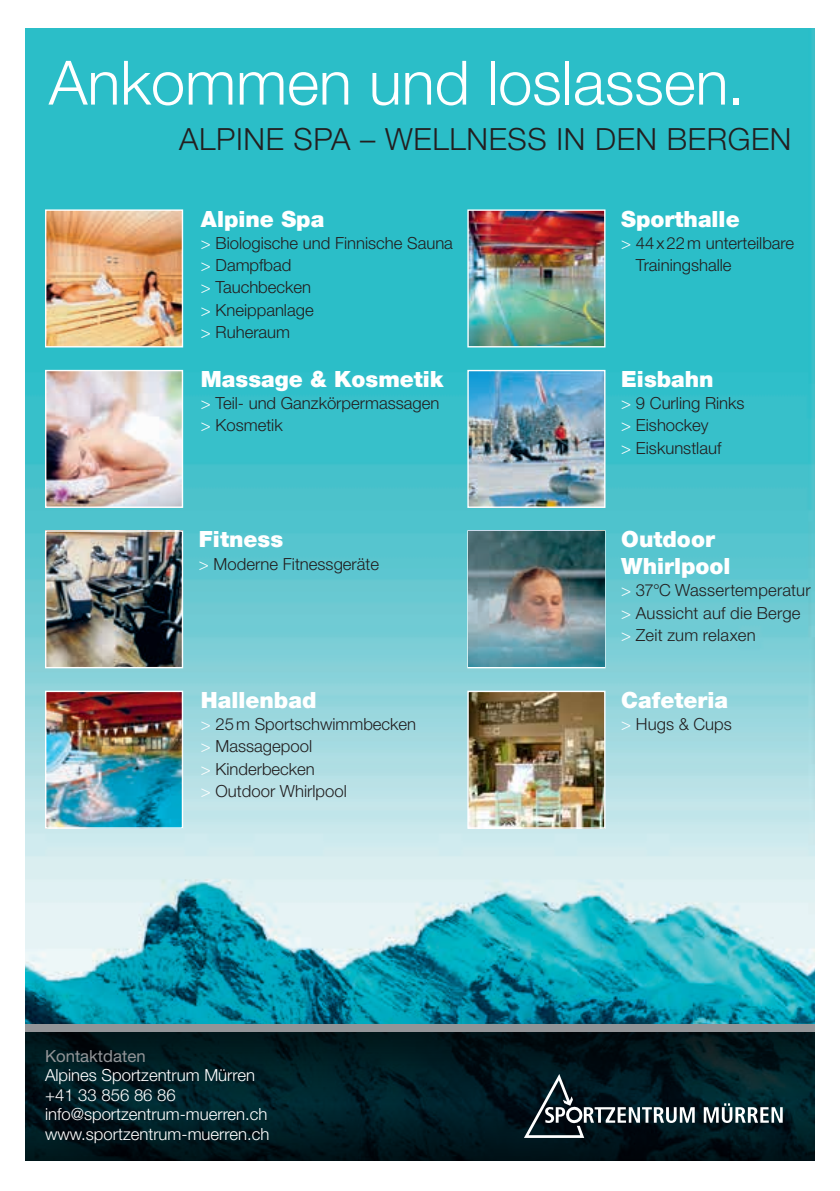
<style>
.page{position:relative;width:840px;height:1191px;background:#fff}
.page>*{position:absolute;margin:0;border:0;box-sizing:border-box;transform-origin:0 0}
.t1{font:300 61.2px "Helvetica Neue LT Std";color:#fff}
.t2{font:300 30.6px "Helvetica Neue LT Std";letter-spacing:.02em;color:#231f20}
.t3{font:900 22.2px/26.8px "Helvetica Neue LT";color:#fff}
.t4{font:300 16.6px/22.2px "Helvetica Neue LT Std";color:#231f20}
.t5{font:300 16.6px/19.4px "Helvetica Neue LT Std";color:#fff}
.t6{font:16.6px "Helvetica Neue";color:#939598}
.s1{color:#fff}
</style>
<div class="page">
<img style="left:25px;top:28px;width:789px;height:996px">
<svg style="left:25px;top:1032px;width:789px;height:128px;background:#00181f"></svg>
<div style="left:25px;top:1024px;width:789px;height:8px;background:#939598"></div>
<img style="left:469px;top:211px;width:134px;height:134px">
<div style="left:467px;top:209px;width:138px;height:138px;border:1px solid #fff"></div>
<img style="left:47px;top:211px;width:134px;height:134px">
<div style="left:45px;top:209px;width:138px;height:138px;border:1px solid #fff"></div>
<img style="left:469px;top:372px;width:134px;height:134px">
<div style="left:467px;top:370px;width:138px;height:138px;border:1px solid #fff"></div>
<img style="left:47px;top:372px;width:134px;height:134px">
<div style="left:45px;top:370px;width:138px;height:138px;border:1px solid #fff"></div>
<div style="left:467px;top:530px;width:138px;height:138px;border:1px solid #fff"></div>
<img style="left:47px;top:532px;width:134px;height:134px">
<div style="left:45px;top:530px;width:138px;height:138px;border:1px solid #fff"></div>
<img style="left:469px;top:692px;width:134px;height:134px">
<div style="left:467px;top:690px;width:138px;height:138px;border:1px solid #fff"></div>
<img style="left:47px;top:692px;width:134px;height:134px">
<div style="left:45px;top:690px;width:138px;height:138px;border:1px solid #fff"></div>
<svg style="left:703px;top:1103px;width:79px;height:20px"></svg>
<svg style="left:523px;top:1074px;width:171px;height:64px;background:#24353d"></svg>
<img style="left:468px;top:531px;width:135px;height:136px">
<h1 class="t1" style="left:49px;top:45px;width:696px">Ankommen und loslassen.</h1>
<h2 class="t2" style="left:179px;top:121px;width:613px">ALPINE SPA – WELLNESS IN DEN BERGEN</h2>
<h3 class="t3" style="left:201px;top:205px;width:125px">Alpine Spa</h3>
<p class="t4" style="left:201px;top:231px;width:253px"><span class="s1">&gt;</span> Biologische und Finnische Sauna <span class="s1">&gt;</span> Dampfbad<br><span class="s1">&gt;</span> Tauchbecken<br><span class="s1">&gt;</span> Kneippanlage<br><span class="s1">&gt;</span> Ruheraum</p>
<h3 class="t3" style="left:201px;top:365px;width:244px">Massage &amp; Kosmetik</h3>
<p class="t4" style="left:201px;top:392px;width:240px"><span class="s1">&gt;</span> Teil- und Ganzkörpermassagen <span class="s1">&gt;</span> Kosmetik</p>
<h3 class="t3" style="left:199px;top:526px;width:86px">Fitness</h3>
<p class="t4" style="left:199px;top:552px;width:182px"><span class="s1">&gt;</span> Moderne Fitnessgeräte</p>
<h3 class="t3" style="left:201px;top:686px;width:117px">Hallenbad</h3>
<p class="t4" style="left:201px;top:712px;width:217px"><span class="s1">&gt;</span> 25m Sportschwimmbecken <span class="s1">&gt;</span> Massagepool<br><span class="s1">&gt;</span> Kinderbecken<br><span class="s1">&gt;</span> Outdoor Whirlpool</p>
<p class="t6" style="left:45px;top:1046px;width:102px">Kontaktdaten</p>
<p class="t5" style="left:45px;top:1065px;width:226px">Alpines Sportzentrum Mürren +41 33 856 86 86 info@sportzentrum-muerren.ch www.sportzentrum-muerren.ch</p>
<h3 class="t3" style="left:621px;top:205px;width:120px">Sporthalle</h3>
<p class="t4" style="left:635px;top:231px;width:160px;text-indent:-15px"><span class="s1">&gt;</span> 44x22m unterteilbare<br>Trainingshalle</p>
<h3 class="t3" style="left:621px;top:365px;width:94px">Eisbahn</h3>
<p class="t4" style="left:621px;top:392px;width:125px"><span class="s1">&gt;</span> 9 Curling Rinks <span class="s1">&gt;</span> Eishockey<br><span class="s1">&gt;</span> Eiskunstlauf</p>
<h3 class="t3" style="left:621px;top:526px;width:111px">Outdoor<br>Whirlpool</h3>
<p class="t4" style="left:621px;top:579px;width:191px"><span class="s1">&gt;</span> 37°C Wassertemperatur <span class="s1">&gt;</span> Aussicht auf die Berge <span class="s1">&gt;</span> Zeit zum relaxen</p>
<h3 class="t3" style="left:621px;top:686px;width:108px">Cafeteria</h3>
<p class="t4" style="left:621px;top:712px;width:112px"><span class="s1">&gt;</span> Hugs &amp; Cups</p>
</div>
